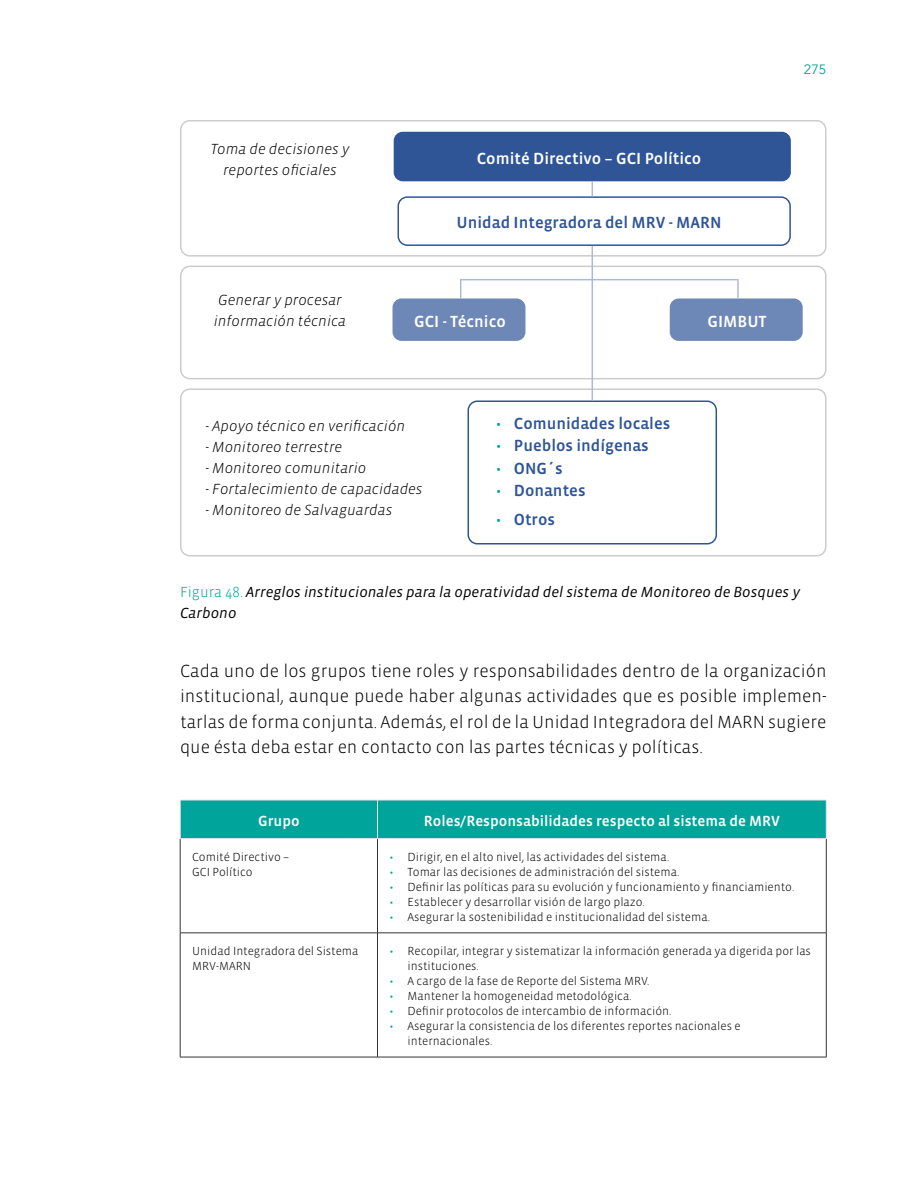
<style>
.page{position:relative;width:918px;height:1188px;background:#fff}
.page>*{position:absolute;margin:0;border:0;box-sizing:border-box;transform-origin:0 0}
.t1{font:300 18px/25.5px "Vista Sans OT";color:#000;text-align:justify}
.t2{font:500 16.5px "Vista Sans OT";color:#2f5597}
.t3{font:500 16.5px "Vista Sans OT";color:#fff}
.t4{font:italic 300 15px/21px "Vista Sans OT";color:#000;text-align:center}
.t5{font:italic 15px/21px "Vista Sans OT";color:#000}
.t6{font:500 15px "Vista Sans OT";color:#fff}
.t7{font:13.5px "Avenir";color:#00a49a}
.t8{font:300 12px/15px "Vista Sans OT";color:#000}
.s1{font-weight:300;color:#00a49a}
.s2{font-weight:300;font-style:normal;color:#00a49a}
.s3{color:#00a49a}
</style>
<div class="page">
<div style="left:181px;top:801px;width:645px;height:37px;background:#00a49a"></div>
<hr style="left:377px;top:800px;width:1px;height:38px;background:#ece9e9">
<hr style="left:377px;top:839px;width:1px;height:94px;background:#333">
<hr style="left:180px;top:933px;width:197px;height:1px;background:#333">
<hr style="left:377px;top:933px;width:450px;height:1px;background:#333">
<hr style="left:377px;top:933px;width:1px;height:124px;background:#333">
<hr style="left:180px;top:1057px;width:197px;height:1px;background:#333">
<hr style="left:377px;top:1057px;width:450px;height:1px;background:#333">
<hr style="left:180px;top:839px;width:1px;height:94px;background:#333">
<hr style="left:826px;top:839px;width:1px;height:94px;background:#333">
<hr style="left:180px;top:933px;width:1px;height:124px;background:#333">
<hr style="left:826px;top:933px;width:1px;height:124px;background:#333">
<hr style="left:180px;top:800px;width:197px;height:1px;background:#ece9e9">
<hr style="left:180px;top:800px;width:1px;height:38px;background:#ece9e9">
<hr style="left:377px;top:800px;width:450px;height:1px;background:#ece9e9">
<hr style="left:826px;top:800px;width:1px;height:38px;background:#ece9e9">
<hr style="left:180px;top:838px;width:197px;height:1px;background:#ece9e9">
<hr style="left:377px;top:838px;width:450px;height:1px;background:#ece9e9">
<div style="left:394px;top:132px;width:397px;height:49px;background:#2f5597;border-radius:9px"></div>
<div style="left:398px;top:196px;width:393px;height:50px;border:2px solid #2f5597;border-radius:9px"></div>
<div style="left:468px;top:400px;width:249px;height:144px;border:2px solid #2f5597;border-radius:9px"></div>
<div style="left:393px;top:298px;width:132px;height:43px;background:#6d88b6;border-radius:9px"></div>
<div style="left:670px;top:298px;width:133px;height:43px;background:#6d88b6;border-radius:9px"></div>
<div style="left:180px;top:120px;width:646px;height:137px;border:2px solid #ccc;border-radius:9px"></div>
<div style="left:180px;top:266px;width:646px;height:113px;border:2px solid #ccc;border-radius:9px"></div>
<div style="left:180px;top:388px;width:646px;height:168px;border:2px solid #ccc;border-radius:9px"></div>
<svg style="left:592px;top:181px;width:1px;height:15px"></svg>
<svg style="left:460px;top:280px;width:1px;height:18px"></svg>
<svg style="left:737px;top:279px;width:2px;height:19px"></svg>
<hr style="left:592px;top:246px;width:1px;height:154px;background:#acbbd5">
<hr style="left:460px;top:279px;width:277px;height:1px;background:#acbbd5">
<p class="t4" style="left:211px;top:138px;width:140px">Toma de decisiones y reportes oficiales</p>
<p class="t4" style="left:214px;top:290px;width:134px;text-align:left">Generar y procesar información técnica</p>
<h2 class="t3" style="left:477px;top:150px;width:226px">Comité Directivo – GCI Político</h2>
<h2 class="t2" style="left:457px;top:214px;width:267px">Unidad Integradora del MRV - MARN</h2>
<h2 class="t3" style="left:414px;top:313px;width:93px">GCI - Técnico</h2>
<h2 class="t3" style="left:708px;top:313px;width:61px">GIMBUT</h2>
<p class="t4" style="left:205px;top:415px;width:201px">- Apoyo técnico en verificación</p>
<p class="t4" style="left:205px;top:436px;width:138px">- Monitoreo terrestre</p>
<p class="t4" style="left:205px;top:457px;width:162px">- Monitoreo comunitario</p>
<p class="t4" style="left:205px;top:478px;width:219px">- Fortalecimiento de capacidades</p>
<p class="t4" style="left:205px;top:499px;width:188px">- Monitoreo de Salvaguardas</p>
<h2 class="t2" style="left:496px;top:415px;width:176px"><span class="s1">•</span> Comunidades locales</h2>
<h2 class="t2" style="left:496px;top:437px;width:155px"><span class="s1">•</span> Pueblos indígenas</h2>
<h2 class="t2" style="left:496px;top:460px;width:69px"><span class="s1">•</span> ONG´s</h2>
<h2 class="t2" style="left:496px;top:482px;width:91px"><span class="s1">•</span> Donantes</h2>
<h2 class="t2" style="left:496px;top:511px;width:61px"><span class="s1">•</span> Otros</h2>
<p class="t7" style="left:804px;top:62px;width:24px">275</p>
<p class="t5" style="left:180px;top:582px;width:621px"><span class="s2">Figura 48.</span> Arreglos institucionales para la operatividad del sistema de Monitoreo de Bosques y<br>Carbono</p>
<p class="t1" style="left:180px;top:658px;width:648px">Cada uno de los grupos tiene roles y responsabilidades dentro de la organización institucional, aunque puede haber algunas actividades que es posible implemen&shy;tarlas de forma conjunta. Además, el rol de la Unidad Integradora del MARN sugiere que ésta deba estar en contacto con las partes técnicas y políticas.</p>
<p class="t6" style="left:258px;top:813px;width:43px">Grupo</p>
<p class="t6" style="left:424px;top:813px;width:357px">Roles/Responsabilidades respecto al sistema de MRV</p>
<p class="t8" style="left:192px;top:850px;width:99px">Comité Directivo –<br>GCI Político</p>
<p class="t8" style="left:390px;top:850px;width:281px"><span class="s3">•</span> Dirigir, en el alto nivel, las actividades del sistema.</p>
<p class="t8" style="left:390px;top:865px;width:292px"><span class="s3">•</span> Tomar las decisiones de administración del sistema.</p>
<p class="t8" style="left:390px;top:880px;width:406px"><span class="s3">•</span> Definir las políticas para su evolución y funcionamiento y financiamiento.</p>
<p class="t8" style="left:390px;top:895px;width:257px"><span class="s3">•</span> Establecer y desarrollar visión de largo plazo.</p>
<p class="t8" style="left:390px;top:910px;width:322px"><span class="s3">•</span> Asegurar la sostenibilidad e institucionalidad del sistema.</p>
<p class="t8" style="left:192px;top:944px;width:168px">Unidad Integradora del Sistema<br>MRV-MARN</p>
<p class="t8" style="left:408px;top:944px;width:405px;text-indent:-18px"><span class="s3">•</span> Recopilar, integrar y sistematizar la información generada ya digerida por las instituciones.</p>
<p class="t8" style="left:390px;top:974px;width:261px"><span class="s3">•</span> A cargo de la fase de Reporte del Sistema MRV.</p>
<p class="t8" style="left:390px;top:989px;width:244px"><span class="s3">•</span> Mantener la homogeneidad metodológica.</p>
<p class="t8" style="left:390px;top:1004px;width:284px"><span class="s3">•</span> Definir protocolos de intercambio de información.</p>
<p class="t8" style="left:408px;top:1019px;width:335px;text-indent:-18px"><span class="s3">•</span> Asegurar la consistencia de los diferentes reportes nacionales e internacionales.</p>
</div>
